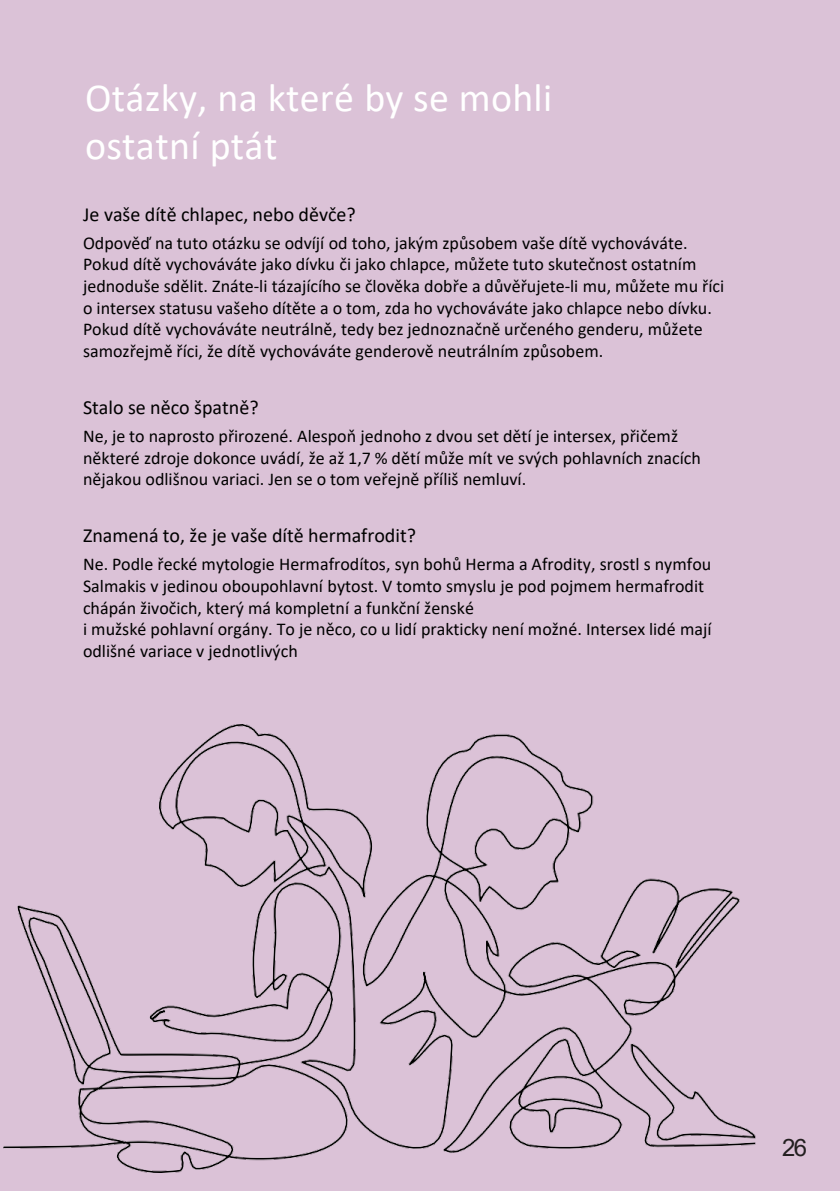
<style>
.page{position:relative;width:840px;height:1191px;background:#fff}
.page>*{position:absolute;margin:0;border:0;box-sizing:border-box;transform-origin:0 0}
.t1{font:40px/48px "Calibri";letter-spacing:.005em;color:#fff}
.t2{font:24px "Arial";color:#231f20}
.t3{font:20px "Calibri";color:#000}
.t4{font:18px/21.6px "Calibri";color:#000}
</style>
<div class="page">
<div style="left:0;top:0;width:839px;height:1191px;background:#dbc2d7"></div>
<img style="left:3px;top:724px;width:753px;height:448px">
<h2 class="t1" style="left:85px;top:73px;width:469px">Otázky, na které by se mohli ostatní ptát</h2>
<p class="t3" style="left:83px;top:200px;width:274px">Je vaše dítě chlapec, nebo děvče?</p>
<p class="t4" style="left:83px;top:232px;width:643px">Odpověď na tuto otázku se odvíjí od toho, jakým způsobem vaše dítě vychováváte.<br>Pokud dítě vychováváte jako dívku či jako chlapce, můžete tuto skutečnost ostatním jednoduše sdělit. Znáte-li tázajícího se člověka dobře a důvěřujete-li mu, můžete mu říci o intersex statusu vašeho dítěte a o tom, zda ho vychováváte jako chlapce nebo dívku.<br>Pokud dítě vychováváte neutrálně, tedy bez jednoznačně určeného genderu, můžete samozřejmě říci, že dítě vychováváte genderově neutrálním způsobem.</p>
<p class="t3" style="left:83px;top:393px;width:177px">Stalo se něco špatně?</p>
<p class="t4" style="left:83px;top:425px;width:619px">Ne, je to naprosto přirozené. Alespoň jednoho z dvou set dětí je intersex, přičemž některé zdroje dokonce uvádí, že až 1,7 % dětí může mít ve svých pohlavních znacích nějakou odlišnou variaci. Jen se o tom veřejně příliš nemluví.</p>
<p class="t3" style="left:83px;top:522px;width:335px">Znamená to, že je vaše dítě hermafrodit?</p>
<p class="t4" style="left:83px;top:553px;width:630px">Ne. Podle řecké mytologie Hermafrodítos, syn bohů Herma a Afrodity, srostl s nymfou Salmakis v jedinou oboupohlavní bytost. V tomto smyslu je pod pojmem hermafrodit chápán živočich, který má kompletní a funkční ženské<br>i mužské pohlavní orgány. To je něco, co u lidí prakticky není možné. Intersex lidé mají odlišné variace v jednotlivých</p>
<p class="t2" style="left:782px;top:1131px;width:26px">26</p>
</div>
